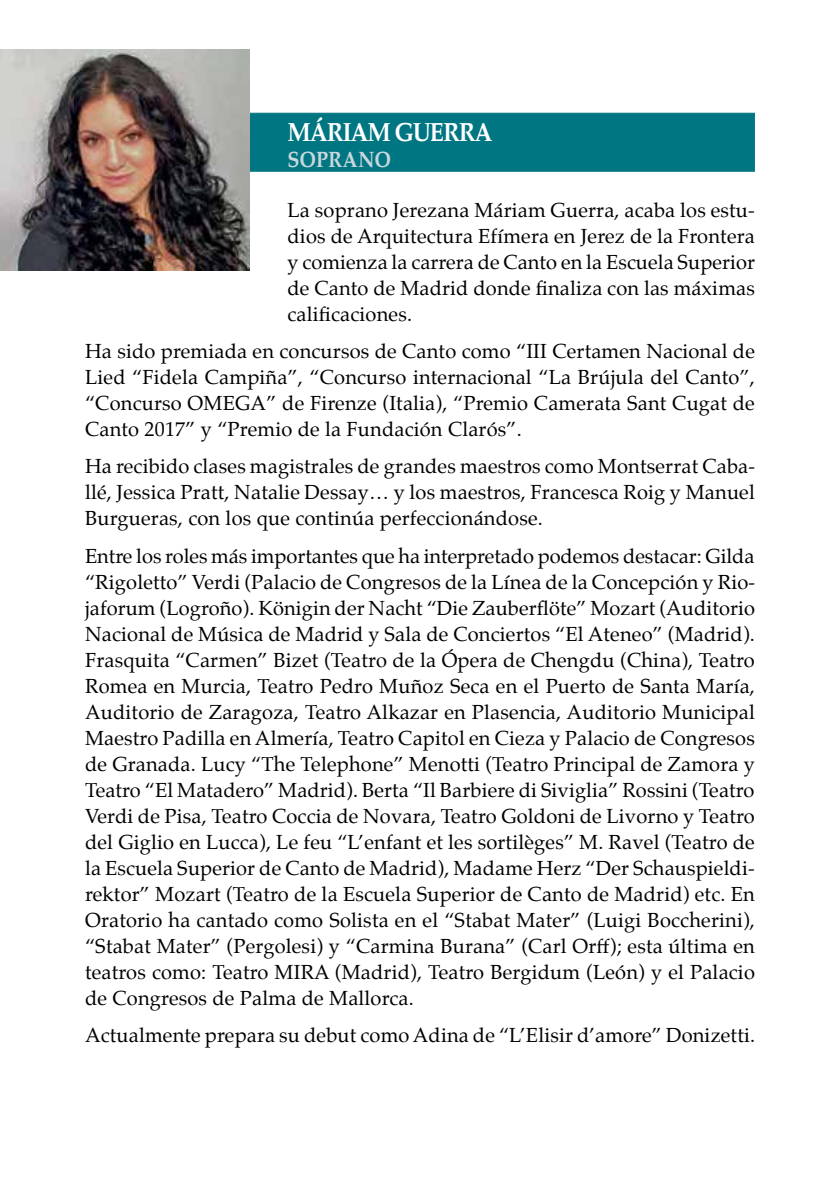
<style>
.page{position:relative;width:840px;height:1191px;background:#fff}
.page>*{position:absolute;margin:0;border:0;box-sizing:border-box;transform-origin:0 0}
.t1{font:700 26px "Palatino";letter-spacing:-.05em;color:#fff;scale:.9 1}
.t2{font:700 22px "Palatino";color:#c9d7dc;scale:.9 1}
.t3{font:20px/26px "Palatino";letter-spacing:.01em;color:#000;text-align:justify}
</style>
<div class="page">
<div style="left:85px;top:113px;width:669px;height:59px;background:#007683;border:1px solid #007683"></div>
<img style="left:0;top:50px;width:250px;height:221px">
<h1 class="t1" style="left:287px;top:109px;width:229px">MÁRIAM GUERRA</h1>
<p class="t2" style="left:287px;top:140px;width:97px">SOPRANO</p>
<p class="t3" style="left:287px;top:197px;width:468px">La soprano Jerezana Máriam Guerra, acaba los estu&shy;dios de Arquitectura Efímera en Jerez de la Frontera y comienza la carrera de Canto en la Escuela Superior de Canto de Madrid donde finaliza con las máximas calificaciones.</p>
<p class="t3" style="left:85px;top:338px;width:671px">Ha sido premiada en concursos de Canto como “III Certamen Nacional de Lied “Fidela Campiña”, “Concurso internacional “La Brújula del Canto”, “Concurso OMEGA” de Firenze (Italia), “Premio Camerata Sant Cugat de Canto 2017” y “Premio de la Fundación Clarós”.</p>
<p class="t3" style="left:85px;top:453px;width:671px">Ha recibido clases magistrales de grandes maestros como Montserrat Caba&shy;llé, Jessica Pratt, Natalie Dessay… y los maestros, Francesca Roig y Manuel Burgueras, con los que continúa perfeccionándose.</p>
<p class="t3" style="left:85px;top:543px;width:671px">Entre los roles más importantes que ha interpretado podemos destacar: Gilda “Rigoletto” Verdi (Palacio de Congresos de la Línea de la Concepción y Rio&shy;jaforum (Logroño). Königin der Nacht “Die Zauberflöte” Mozart (Auditorio Nacional de Música de Madrid y Sala de Conciertos “El Ateneo” (Madrid).<br>Frasquita “Carmen” Bizet (Teatro de la Ópera de Chengdu (China), Teatro Romea en Murcia, Teatro Pedro Muñoz Seca en el Puerto de Santa María, Auditorio de Zaragoza, Teatro Alkazar en Plasencia, Auditorio Municipal Maestro Padilla en Almería, Teatro Capitol en Cieza y Palacio de Congresos de Granada. Lucy “The Telephone” Menotti (Teatro Principal de Zamora y Teatro “El Matadero” Madrid). Berta “Il Barbiere di Siviglia” Rossini (Teatro Verdi de Pisa, Teatro Coccia de Novara, Teatro Goldoni de Livorno y Teatro del Giglio en Lucca), Le feu “L’enfant et les sortilèges” M. Ravel (Teatro de la Escuela Superior de Canto de Madrid), Madame Herz “Der Schauspieldi&shy;rektor” Mozart (Teatro de la Escuela Superior de Canto de Madrid) etc. En Oratorio ha cantado como Solista en el “Stabat Mater” (Luigi Boccherini), “Stabat Mater” (Pergolesi) y “Carmina Burana” (Carl Orff); esta última en teatros como: Teatro MIRA (Madrid), Teatro Bergidum (León) y el Palacio de Congresos de Palma de Mallorca.</p>
<p class="t3" style="left:85px;top:1022px;width:671px">Actualmente prepara su debut como Adina de “L’Elisir d’amore” Donizetti.</p>
</div>
